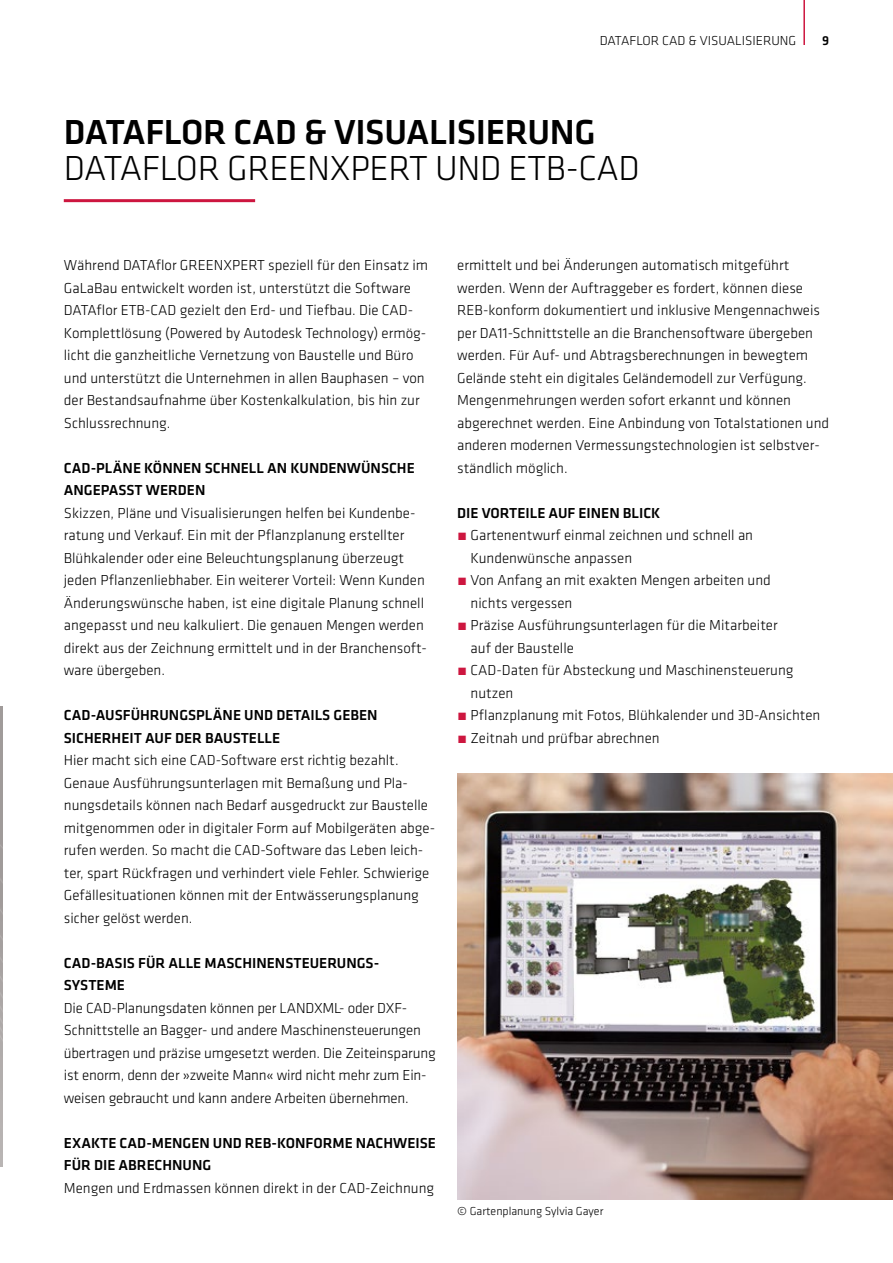
<style>
.page{position:relative;width:893px;height:1263px;background:#fff}
.page>*{position:absolute;margin:0;border:0;box-sizing:border-box;transform-origin:0 0}
.t1{font:300 36px "GC Klavika Fein";letter-spacing:-.01em;color:#000}
.t2{font:500 36px "GC Klavika";letter-spacing:-.01em;color:#000}
.t3{font:300 15px/22.5px "GC Klavika Fein";color:#000}
.t4{font:500 15px/22.5px "GC Klavika";color:#000}
.t5{font:300 13.5px "GC Klavika Fein";color:#000}
.t6{font:500 13.5px "GC Klavika";color:#000}
.t7{font:300 12px "GC Klavika Fein";color:#000}
.s1{color:#cd163f}
</style>
<div class="page">
<hr style="left:803px;top:0;width:2px;height:45px;background:#cd163f">
<hr style="left:64px;top:199px;width:191px;height:3px;background:#cd163f">
<img style="left:457px;top:774px;width:436px;height:425px">
<img style="left:0;top:706px;width:2px;height:461px">
<p class="t5" style="left:600px;top:32px;width:198px">DATAFLOR CAD &amp; VISUALISIERUNG</p>
<p class="t6" style="left:822px;top:31px;width:9px">9</p>
<h1 class="t2" style="left:64px;top:108px;width:533px">DATAFLOR CAD &amp; VISUALISIERUNG</h1>
<h1 class="t1" style="left:64px;top:147px;width:577px">DATAFLOR GREENXPERT UND ETB-CAD</h1>
<p class="t3" style="left:64px;top:254px;width:366px">Während DATAflor GREENXPERT speziell für den Einsatz im GaLaBau entwickelt worden ist, unterstützt die Software DATAflor ETB-CAD gezielt den Erd- und Tiefbau. Die CAD-Komplettlösung (Powered by Autodesk Technology) ermög&shy;licht die ganzheitliche Vernetzung von Baustelle und Büro und unterstützt die Unternehmen in allen Bauphasen – von der Bestandsaufnahme über Kostenkalkulation, bis hin zur Schlussrechnung.</p>
<p class="t4" style="left:64px;top:456px;width:352px">CAD-PLÄNE KÖNNEN SCHNELL AN KUNDENWÜNSCHE<br>ANGEPASST WERDEN</p>
<p class="t3" style="left:64px;top:501px;width:364px">Skizzen, Pläne und Visualisierungen helfen bei Kundenbe&shy;ratung und Verkauf. Ein mit der Pflanzplanung erstellter Blühkalender oder eine Beleuchtungsplanung überzeugt jeden Pflanzenliebhaber. Ein weiterer Vorteil: Wenn Kunden Änderungswünsche haben, ist eine digitale Planung schnell angepasst und neu kalkuliert. Die genauen Mengen werden direkt aus der Zeichnung ermittelt und in der Branchensoft&shy;ware übergeben.</p>
<p class="t4" style="left:64px;top:703px;width:315px">CAD-AUSFÜHRUNGSPLÄNE UND DETAILS GEBEN<br>SICHERHEIT AUF DER BAUSTELLE</p>
<p class="t3" style="left:64px;top:749px;width:373px">Hier macht sich eine CAD-Software erst richtig bezahlt.<br>Genaue Ausführungsunterlagen mit Bemaßung und Pla&shy;nungsdetails können nach Bedarf ausgedruckt zur Baustelle mitgenommen oder in digitaler Form auf Mobilgeräten abge&shy;rufen werden. So macht die CAD-Software das Leben leich&shy;ter, spart Rückfragen und verhindert viele Fehler. Schwierige Gefällesituationen können mit der Entwässerungsplanung sicher gelöst werden.</p>
<p class="t4" style="left:64px;top:951px;width:317px">CAD-BASIS FÜR ALLE MASCHINENSTEUERUNGS-<br>SYSTEME</p>
<p class="t3" style="left:64px;top:996px;width:373px">Die CAD-Planungsdaten können per LANDXML- oder DXF-Schnittstelle an Bagger- und andere Maschinensteuerungen übertragen und präzise umgesetzt werden. Die Zeiteinsparung ist enorm, denn der »zweite Mann« wird nicht mehr zum Ein&shy;weisen gebraucht und kann andere Arbeiten übernehmen.</p>
<p class="t4" style="left:64px;top:1131px;width:374px">EXAKTE CAD-MENGEN UND REB-KONFORME NACHWEISE<br>FÜR DIE ABRECHNUNG</p>
<p class="t3" style="left:64px;top:1176px;width:372px">Mengen und Erdmassen können direkt in der CAD-Zeichnung</p>
<p class="t3" style="left:457px;top:254px;width:374px">ermittelt und bei Änderungen automatisch mitgeführt werden. Wenn der Auftraggeber es fordert, können diese REB-konform dokumentiert und inklusive Mengennachweis per DA11-Schnittstelle an die Branchensoftware übergeben werden. Für Auf- und Abtragsberechnungen in bewegtem Gelände steht ein digitales Geländemodell zur Verfügung.<br>Mengenmehrungen werden sofort erkannt und können abgerechnet werden. Eine Anbindung von Totalstationen und anderen modernen Vermessungstechnologien ist selbstver&shy;ständlich möglich.</p>
<p class="t4" style="left:457px;top:501px;width:205px">DIE VORTEILE AUF EINEN BLICK</p>
<p class="t3" style="left:471px;top:524px;width:284px;text-indent:-13px"><span class="s1">•</span> Gartenentwurf einmal zeichnen und schnell an<br>Kundenwünsche anpassen</p>
<p class="t3" style="left:471px;top:569px;width:302px;text-indent:-13px"><span class="s1">•</span> Von Anfang an mit exakten Mengen arbeiten und nichts vergessen</p>
<p class="t3" style="left:471px;top:614px;width:309px;text-indent:-13px"><span class="s1">•</span> Präzise Ausführungsunterlagen für die Mitarbeiter auf der Baustelle</p>
<p class="t3" style="left:471px;top:659px;width:324px;text-indent:-13px"><span class="s1">•</span> CAD-Daten für Absteckung und Maschinensteuerung nutzen</p>
<p class="t3" style="left:457px;top:704px;width:365px"><span class="s1">•</span> Pflanzplanung mit Fotos, Blühkalender und 3D-Ansichten</p>
<p class="t3" style="left:457px;top:726px;width:204px"><span class="s1">•</span> Zeitnah und prüfbar abrechnen</p>
<p class="t7" style="left:457px;top:1203px;width:148px">© Gartenplanung Sylvia Gayer</p>
</div>
